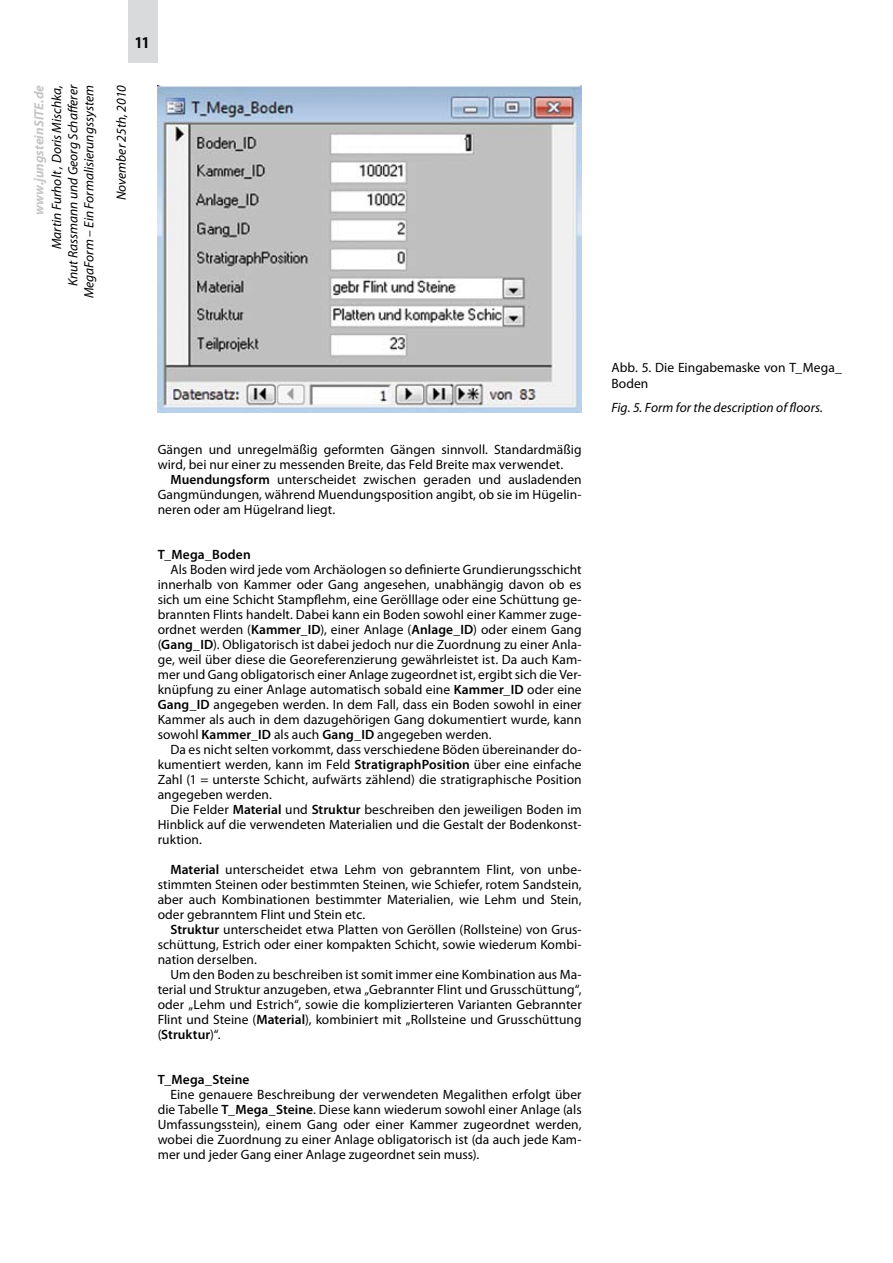
<style>
.page{position:relative;width:893px;height:1263px;background:#fff}
.page>*{position:absolute;margin:0;border:0;box-sizing:border-box;transform-origin:0 0}
.t1{font:700 condensed 16.5px "Myriad Pro";color:#000}
.t2{font:13.5px/15px "Myriad Pro";letter-spacing:.005em;color:#000;text-align:justify}
.t3{font:italic 13.5px/16.2px "Myriad Pro";color:#000;text-align:right}
.t4{font:600 13.5px "Myriad Pro";letter-spacing:.01em;color:#000}
.t5{font:italic 700 13.5px "Myriad Pro";color:#c5c6c8}
.s1{font-style:normal}
.s2{font-weight:600}
</style>
<div class="page">
<div style="left:128px;top:0;width:30px;height:63px;background:#d9dadb"></div>
<img style="left:158px;top:85px;width:424px;height:327px">
<p class="t1" style="left:135px;top:32px;width:16px">11</p>
<p class="t3" style="left:48px;top:298px;width:215px;rotate:-90deg">Martin Furholt , Doris Mischka,<br>Knut Rassmann und Georg Schafferer<br>MegaForm <span class="s1">–</span> Ein Formalisierungssystem</p>
<p class="t3" style="left:113px;top:200px;width:117px;rotate:-90deg">November 25th, 2010</p>
<p class="t5" style="left:30px;top:215px;width:132px;rotate:-90deg">www.jungsteinSITE.de</p>
<p class="t2" style="left:158px;top:442px;width:425px">Gängen und unregelmäßig geformten Gängen sinnvoll. Standardmäßig wird, bei nur einer zu messenden Breite, das Feld Breite max verwendet.</p>
<p class="t2" style="left:158px;top:472px;width:425px;text-indent:13px"><span class="s2">Muendungsform</span> unterscheidet zwischen geraden und ausladenden Gangmündungen, während Muendungsposition angibt, ob sie im Hügelin&shy;neren oder am Hügelrand liegt.</p>
<p class="t4" style="left:158px;top:546px;width:95px">T_Mega_Boden</p>
<p class="t2" style="left:158px;top:562px;width:426px;text-indent:13px">Als Boden wird jede vom Archäologen so definierte Grundierungsschicht innerhalb von Kammer oder Gang angesehen, unabhängig davon ob es sich um eine Schicht Stampflehm, eine Gerölllage oder eine Schüttung ge&shy;brannten Flints handelt. Dabei kann ein Boden sowohl einer Kammer zuge&shy;ordnet werden (<span class="s2">Kammer_ID</span>), einer Anlage (<span class="s2">Anlage_ID</span>) oder einem Gang (<span class="s2">Gang_ID</span>). Obligatorisch ist dabei jedoch nur die Zuordnung zu einer Anla&shy;ge, weil über diese die Georeferenzierung gewährleistet ist. Da auch Kam&shy;mer und Gang obligatorisch einer Anlage zugeordnet ist, ergibt sich die Ver&shy;knüpfung zu einer Anlage automatisch sobald eine <span class="s2">Kammer_ID</span> oder eine <span class="s2">Gang_ID</span> angegeben werden. In dem Fall, dass ein Boden sowohl in einer Kammer als auch in dem dazugehörigen Gang dokumentiert wurde, kann sowohl <span class="s2">Kammer_ID</span> als auch <span class="s2">Gang_ID</span> angegeben werden.</p>
<p class="t2" style="left:158px;top:742px;width:425px;text-indent:13px">Da es nicht selten vorkommt, dass verschiedene Böden übereinander do&shy;kumentiert werden, kann im Feld <span class="s2">StratigraphPosition</span> über eine einfache Zahl (1 = unterste Schicht, aufwärts zählend) die stratigraphische Position angegeben werden.</p>
<p class="t2" style="left:158px;top:802px;width:426px;text-indent:13px">Die Felder <span class="s2">Material</span> und <span class="s2">Struktur</span> beschreiben den jeweiligen Boden im Hinblick auf die verwendeten Materialien und die Gestalt der Bodenkonst&shy;ruktion.</p>
<p class="t2" style="left:158px;top:862px;width:425px;text-indent:13px"><span class="s2">Material</span> unterscheidet etwa Lehm von gebranntem Flint, von unbe&shy;stimmten Steinen oder bestimmten Steinen, wie Schiefer, rotem Sandstein, aber auch Kombinationen bestimmter Materialien, wie Lehm und Stein, oder gebranntem Flint und Stein etc.</p>
<p class="t2" style="left:158px;top:922px;width:425px;text-indent:13px"><span class="s2">Struktur</span> unterscheidet etwa Platten von Geröllen (Rollsteine) von Grus&shy;schüttung, Estrich oder einer kompakten Schicht, sowie wiederum Kombi&shy;nation derselben.</p>
<p class="t2" style="left:158px;top:967px;width:426px;text-indent:13px">Um den Boden zu beschreiben ist somit immer eine Kombination aus Ma&shy;terial und Struktur anzugeben, etwa „Gebrannter Flint und Grusschüttung“, oder „Lehm und Estrich“, sowie die komplizierteren Varianten Gebrannter Flint und Steine (<span class="s2">Material</span>), kombiniert mit „Rollsteine und Grusschüttung (<span class="s2">Struktur</span>)“.</p>
<p class="t4" style="left:158px;top:1071px;width:93px">T_Mega_Steine</p>
<p class="t2" style="left:158px;top:1087px;width:425px;text-indent:13px">Eine genauere Beschreibung der verwendeten Megalithen erfolgt über die Tabelle <span class="s2">T_Mega_Steine</span>. Diese kann wiederum sowohl einer Anlage (als Umfassungsstein), einem Gang oder einer Kammer zugeordnet werden, wobei die Zuordnung zu einer Anlage obligatorisch ist (da auch jede Kam&shy;mer und jeder Gang einer Anlage zugeordnet sein muss).</p>
<p class="t2" style="left:611px;top:359px;width:232px;line-height:16.2px">Abb. 5. Die Eingabemaske von T_Mega_<br>Boden</p>
<p class="t3" style="left:611px;top:399px;width:213px">Fig. 5. Form for the description of floors.</p>
</div>
